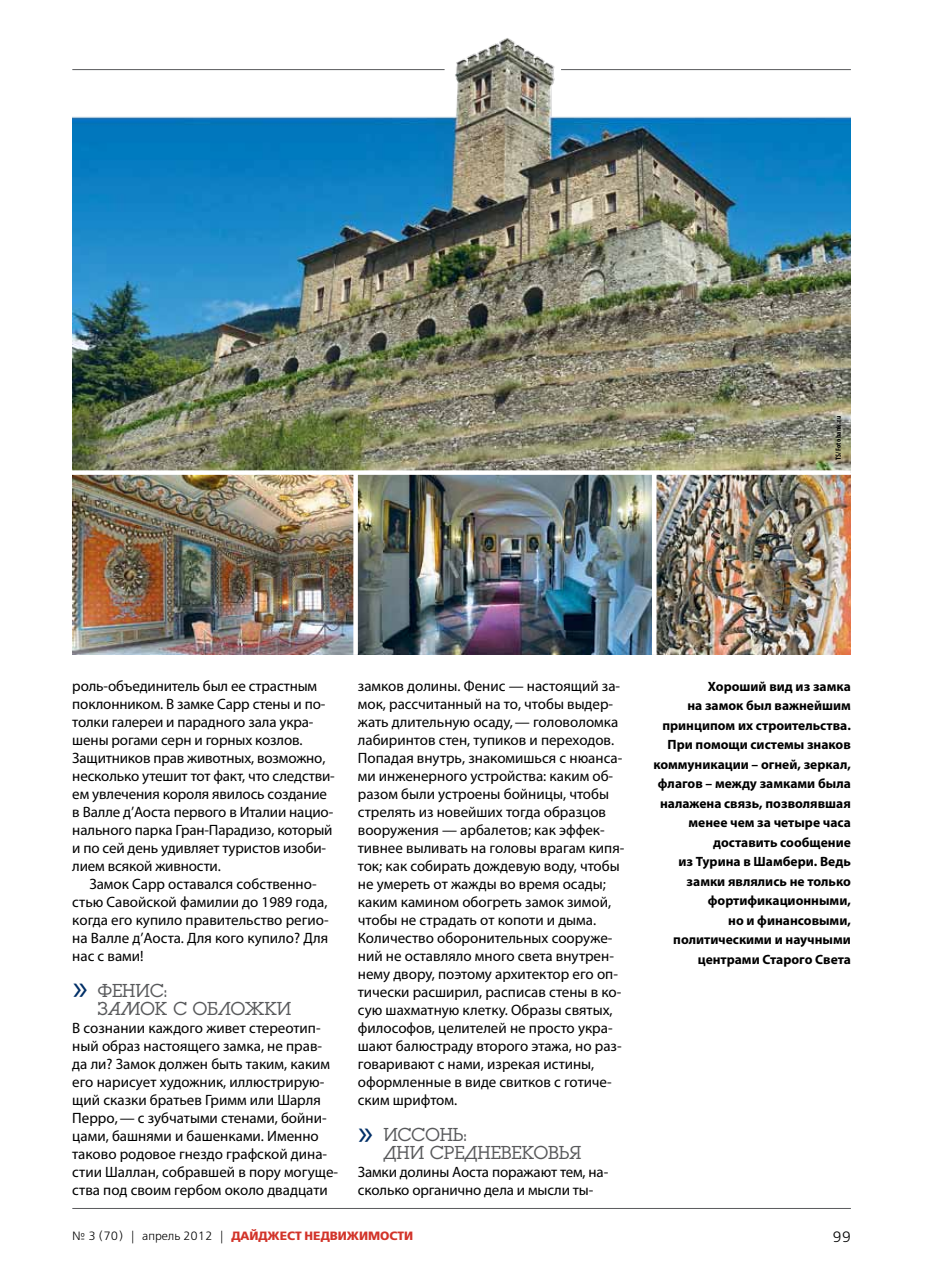
<style>
.page{position:relative;width:936px;height:1263px;background:#fff}
.page>*{position:absolute;margin:0;border:0;box-sizing:border-box;transform-origin:0 0}
.t1{font:19.5px/18px "Luga Book Ad C";color:#58595b}
.t2{font:15px/18px "Myriad Pro";color:#000}
.t3{font:15px "Free Set Light C";color:#000}
.t4{font:700 13.5px/19.5px "Myriad Pro";color:#000;text-align:right}
.t5{font:12px "Free Set Bold C";color:#d2342a}
.t6{font:700 condensed 7.5px "Myriad Pro";letter-spacing:.04em;color:#000}
.s1{font-family:"Myriad Pro";font-size:36px;color:#002f67}
.s2{font-family:"Free Set Light C";color:#000}
</style>
<div class="page">
<hr style="left:72px;top:1208px;width:778px;height:1px;background:#58595b">
<img style="left:72px;top:38px;width:778px;height:432px">
<img style="left:72px;top:475px;width:778px;height:180px">
<div style="left:353px;top:473px;width:5px;height:182px;background:#fff"></div>
<hr style="left:652px;top:473px;width:4px;height:182px;background:#fff">
<p class="t6" style="left:833px;top:460px;width:46px;rotate:-90deg">TS/Fotobank.ru</p>
<p class="t2" style="left:72px;top:677px;width:264px">роль-объединитель был ее страстным поклонником. В замке Сарр стены и по&shy;толки галереи и парадного зала укра&shy;шены рогами серн и горных козлов.<br>Защитников прав животных, возможно, несколько утешит тот факт, что следстви&shy;ем увлечения короля явилось создание в Валле д’Аоста первого в Италии нацио&shy;нального парка Гран-Парадизо, который и по сей день удивляет туристов изоби&shy;лием всякой живности.</p>
<p class="t2" style="left:72px;top:875px;width:258px;text-indent:17px">Замок Сарр оставался собственно&shy;стью Савойской фамилии до 1989 года, когда его купило правительство регио&shy;на Валле д’Аоста. Для кого купило? Для нас с вами!</p>
<h1 class="t1" style="left:98px;top:982px;width:195px;text-indent:-25px"><span class="s1">»</span> Фенис:<br>замок с обложки</h1>
<p class="t2" style="left:72px;top:1019px;width:267px">В сознании каждого живет стереотип&shy;ный образ настоящего замка, не прав&shy;да ли? Замок должен быть таким, каким его нарисует художник, иллюстрирую&shy;щий сказки братьев Гримм или Шарля Перро,— с зубчатыми стенами, бойни&shy;цами, башнями и башенками. Именно таково родовое гнездо графской дина&shy;стии Шаллан, собравшей в пору могуще&shy;ства под своим гербом около двадцати</p>
<p class="t2" style="left:358px;top:677px;width:268px">замков долины. Фенис — настоящий за&shy;мок, рассчитанный на то, чтобы выдер&shy;жать длительную осаду,— головоломка лабиринтов стен, тупиков и переходов.<br>Попадая внутрь, знакомишься с нюанса&shy;ми инженерного устройства: каким об&shy;разом были устроены бойницы, чтобы стрелять из новейших тогда образцов вооружения — арбалетов; как эффек&shy;тивнее выливать на головы врагам кипя&shy;ток; как собирать дождевую воду, чтобы не умереть от жажды во время осады; каким камином обогреть замок зимой, чтобы не страдать от копоти и дыма.<br>Количество оборонительных сооруже&shy;ний не оставляло много света внутрен&shy;нему двору, поэтому архитектор его оп&shy;тически расширил, расписав стены в ко&shy;сую шахматную клетку. Образы святых, философов, целителей не просто укра&shy;шают балюстраду второго этажа, но раз&shy;говаривают с нами, изрекая истины, оформленные в виде свитков с готиче&shy;ским шрифтом.</p>
<h1 class="t1" style="left:358px;top:1126px;width:40px"><span class="s1">»</span> Исс</h1>
<h1 class="t1" style="left:383px;top:1126px;width:199px;text-indent:42px">онь:<br>дни Средневековья</h1>
<p class="t2" style="left:358px;top:1163px;width:252px">Замки долины Аоста поражают тем, на&shy;сколько органично дела и мысли ты-</p>
<p class="t5" style="left:72px;top:1229px;width:342px"><span class="s2">№ 3 (70) | апрель 2012 |</span> ДАЙДЖЕСТ НЕДВИЖИМОСТИ</p>
<p class="t4" style="left:653px;top:676px;width:199px">Хороший вид из замка<br>на замок был важнейшим принципом их строительства.<br>При помощи системы знаков коммуникации – огней, зеркал, флагов – между замками была налажена связь, позволявшая менее чем за четыре часа доставить сообщение<br>из Турина в Шамбери. Ведь замки являлись не только фортификационными,<br>но и финансовыми, политическими и научными центрами Старого Света</p>
<p class="t3" style="left:832px;top:1229px;width:20px">99</p>
</div>
